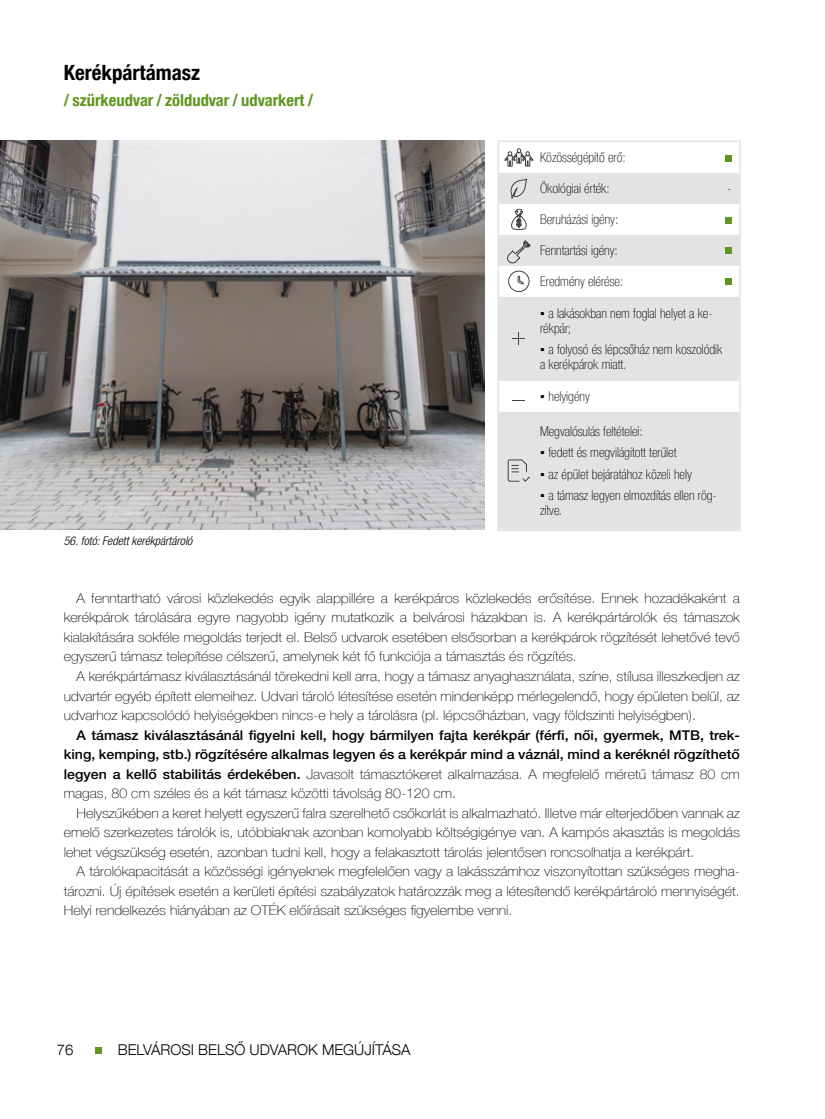
<style>
.page{position:relative;width:825px;height:1119px;background:#fff}
.page>*{position:absolute;margin:0;border:0;box-sizing:border-box;transform-origin:0 0}
.t1{font:700 condensed 21px "Helvetica Neue LT Com";color:#000}
.t2{font:700 condensed 16.5px "Helvetica Neue LT Com";color:#5e961f}
.t3{font:300 14.85px "Helvetica Neue LT Com";color:#000}
.t4{font:100 13.5px/19.5px "Helvetica Neue LT Com";color:#000;text-align:justify;scale:1.05 1}
.t5{font:100 condensed 13.5px/15px "Helvetica Neue LT Com";color:#000}
.t6{font:500 13.5px/19.5px "Helvetica Neue";color:#000;text-align:right;scale:1.05 1}
.t7{font:italic 300 condensed 12px "Helvetica Neue LT Com";color:#000}
.s1{font-family:"Verdana";font-weight:400;font-stretch:normal}
.s2{font-family:"Helvetica Neue";font-weight:500}
</style>
<div class="page">
<img style="left:0;top:140px;width:485px;height:389px">
<svg style="left:501px;top:173px;width:237px;height:355px;fill:#e3e3e3"></svg>
<svg style="left:504px;top:148px;width:30px;height:19px"></svg>
<svg style="left:509px;top:178px;width:19px;height:20px"></svg>
<svg style="left:507px;top:208px;width:24px;height:56px"></svg>
<svg style="left:508px;top:270px;width:22px;height:22px"></svg>
<svg style="left:512px;top:332px;width:13px;height:13px"></svg>
<svg style="left:512px;top:400px;width:13px;height:1px"></svg>
<svg style="left:507px;top:459px;width:24px;height:23px"></svg>
<div style="left:498px;top:140px;width:243px;height:391px;border:2px solid #e3e3e3"></div>
<svg style="left:725px;top:156px;width:6px;height:6px"></svg>
<svg style="left:725px;top:217px;width:6px;height:6px"></svg>
<svg style="left:725px;top:248px;width:6px;height:6px"></svg>
<svg style="left:725px;top:278px;width:6px;height:6px"></svg>
<svg style="left:96px;top:1047px;width:6px;height:6px"></svg>
<h1 class="t1" style="left:64px;top:59px;width:138px">Kerékpártámasz</h1>
<p class="t2" style="left:64px;top:90px;width:251px">/ szürkeudvar / zöldudvar / udvarkert /</p>
<p class="t7" style="left:64px;top:533px;width:130px">56. fotó: Fedett kerékpártároló</p>
<p class="t5" style="left:540px;top:150px;width:87px">Közösségépítő erő:</p>
<p class="t5" style="left:540px;top:181px;width:71px">Ökológiai érték:</p>
<p class="t5" style="left:540px;top:212px;width:80px">Beruházási igény:</p>
<p class="t5" style="left:540px;top:243px;width:79px">Fenntartási igény:</p>
<p class="t5" style="left:540px;top:274px;width:85px">Eredmény elérése:</p>
<p class="t5" style="left:540px;top:306px;width:174px"><span class="s1">▪</span> a lakásokban nem foglal helyet a ke&shy;rékpár;</p>
<p class="t5" style="left:540px;top:342px;width:184px"><span class="s1">▪</span> a folyosó és lépcsőház nem koszolódik a kerékpárok miatt.</p>
<p class="t5" style="left:540px;top:389px;width:51px"><span class="s1">▪</span> helyigény</p>
<p class="t5" style="left:540px;top:423px;width:104px">Megvalósulás feltételei:</p>
<p class="t5" style="left:540px;top:445px;width:138px"><span class="s1">▪</span> fedett és megvilágított terület</p>
<p class="t5" style="left:540px;top:466px;width:153px"><span class="s1">▪</span> az épület bejáratához közeli hely</p>
<p class="t5" style="left:540px;top:488px;width:178px"><span class="s1">▪</span> a támasz legyen elmozdítás ellen rög&shy;zítve.</p>
<p class="t4" style="left:64px;top:588px;width:645px;text-indent:13px">A fenntartható városi közlekedés egyik alappillére a kerékpáros közlekedés erősítése. Ennek hozadékaként a kerékpárok tárolására egyre nagyobb igény mutatkozik a belvárosi házakban is. A kerékpártárolók és támaszok kialakítására sokféle megoldás terjedt el. Belső udvarok esetében elsősorban a kerékpárok rögzítését lehetővé tevő egyszerű támasz telepítése célszerű, amelynek két fő funkciója a támasztás és rögzítés.</p>
<p class="t4" style="left:64px;top:666px;width:645px;text-indent:13px">A kerékpártámasz kiválasztásánál törekedni kell arra, hogy a támasz anyaghasználata, színe, stílusa illeszkedjen az udvartér egyéb épített elemeihez. Udvari tároló létesítése esetén mindenképp mérlegelendő, hogy épületen belül, az udvarhoz kapcsolódó helyiségekben nincs-e hely a tárolásra (pl. lépcsőházban, vagy földszinti helyiségben).</p>
<p class="t6" style="left:64px;top:724px;width:645px">A támasz kiválasztásánál figyelni kell, hogy bármilyen fajta kerékpár (férfi, női, gyermek, MTB, trek&shy;king, kemping, stb.) rögzítésére alkalmas legyen és a kerékpár mind a váznál, mind a keréknél rögzíthető</p>
<p class="t4" style="left:64px;top:763px;width:645px"><span class="s2">legyen a kellő stabilitás érdekében.</span> Javasolt támasztókeret alkalmazása. A megfelelő méretű támasz 80 cm magas, 80 cm széles és a két támasz közötti távolság 80-120 cm.</p>
<p class="t4" style="left:64px;top:802px;width:645px;text-indent:13px">Helyszűkében a keret helyett egyszerű falra szerelhető csőkorlát is alkalmazható. Illetve már elterjedőben vannak az emelő szerkezetes tárolók is, utóbbiaknak azonban komolyabb költségigénye van. A kampós akasztás is megoldás lehet végszükség esetén, azonban tudni kell, hogy a felakasztott tárolás jelentősen roncsolhatja a kerékpárt.</p>
<p class="t4" style="left:64px;top:861px;width:645px;text-indent:13px">A tárolókapacitását a közösségi igényeknek megfelelően vagy a lakásszámhoz viszonyítottan szükséges megha&shy;tározni. Új építések esetén a kerületi építési szabályzatok határozzák meg a létesítendő kerékpártároló mennyiségét.<br>Helyi rendelkezés hiányában az OTÉK előírásait szükséges figyelembe venni.</p>
<p class="t3" style="left:57px;top:1040px;width:18px">76</p>
<p class="t3" style="left:118px;top:1040px;width:294px">BELVÁROSI BELSŐ UDVAROK MEGÚJÍTÁSA</p>
</div>
